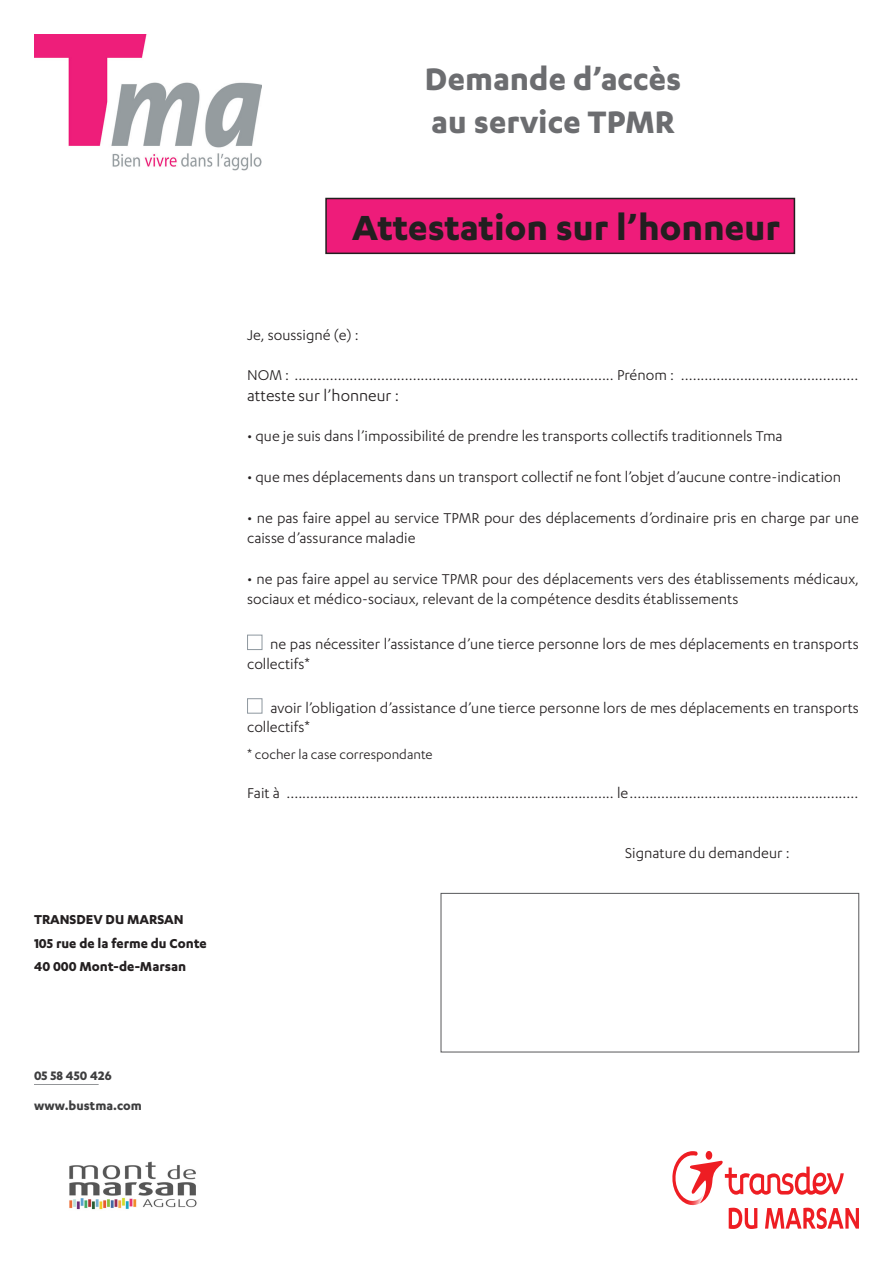
<style>
.page{position:relative;width:893px;height:1263px;background:#fff}
.page>*{position:absolute;margin:0;border:0;box-sizing:border-box;transform-origin:0 0}
.t1{font:700 40.5px "Karbon";color:#231f20}
.t2{font:700 36px "Karbon";color:#6c6d70}
.t3{font:18px "Karbon";color:#231f20}
.t4{font:16.5px/19.8px "Karbon";color:#231f20}
.t5{font:700 15px "Karbon";color:#231f20}
.t6{font:15px "Karbon";color:#231f20}
.t7{font:700 14.25px "Karbon";letter-spacing:.005em;color:#3e3e3f}
</style>
<div class="page">
<div style="left:326px;top:198px;width:468px;height:55px;background:#ee1c7a"></div>
<div style="left:325px;top:198px;width:470px;height:56px;border:2px solid #231f20"></div>
<img style="left:34px;top:34px;width:228px;height:136px">
<div style="left:247px;top:635px;width:15px;height:15px;border:1px solid #8e979f"></div>
<div style="left:247px;top:698px;width:15px;height:16px;border:1px solid #8e979f"></div>
<div style="left:441px;top:893px;width:418px;height:159px;border:1px solid #57585a"></div>
<hr style="left:34px;top:1084px;width:65px;height:1px;background:#939598">
<svg style="left:672px;top:1151px;width:187px;height:78px"></svg>
<img style="left:69px;top:1161px;width:128px;height:49px">
<p class="t5" style="left:34px;top:911px;width:151px">TRANSDEV DU MARSAN</p>
<p class="t5" style="left:34px;top:934px;width:174px">105 rue de la ferme du Conte</p>
<p class="t5" style="left:34px;top:958px;width:154px">40 000 Mont-de-Marsan</p>
<p class="t7" style="left:34px;top:1067px;width:79px">05 58 450 426</p>
<p class="t7" style="left:34px;top:1098px;width:109px">www.bustma.com</p>
<p class="t2" style="left:425px;top:58px;width:258px">Demande d’accès</p>
<p class="t2" style="left:431px;top:101px;width:245px">au service TPMR</p>
<p class="t1" style="left:352px;top:205px;width:429px">Attestation sur l’honneur</p>
<p class="t4" style="left:247px;top:325px;width:113px">Je, soussigné (e) :</p>
<p class="t4" style="left:247px;top:364px;width:613px">NOM : ................................................................................. Prénom : .............................................</p>
<p class="t3" style="left:247px;top:386px;width:154px">atteste sur l’honneur :</p>
<p class="t4" style="left:247px;top:425px;width:537px">• que je suis dans l’impossibilité de prendre les transports collectifs traditionnels Tma</p>
<p class="t4" style="left:247px;top:467px;width:595px">• que mes déplacements dans un transport collectif ne font l’objet d’aucune contre-indication</p>
<p class="t4" style="left:247px;top:508px;width:613px">• ne pas faire appel au service TPMR pour des déplacements d’ordinaire pris en charge par une caisse d’assurance maladie</p>
<p class="t4" style="left:247px;top:568px;width:613px">• ne pas faire appel au service TPMR pour des déplacements vers des établissements médicaux, sociaux et médico-sociaux, relevant de la compétence desdits établissements</p>
<p class="t4" style="left:247px;top:634px;width:613px;text-indent:23px">ne pas nécessiter l’assistance d’une tierce personne lors de mes déplacements en transports collectifs*</p>
<p class="t4" style="left:247px;top:697px;width:613px;text-indent:23px">avoir l’obligation d’assistance d’une tierce personne lors de mes déplacements en transports collectifs*</p>
<p class="t6" style="left:247px;top:746px;width:187px">* cocher la case correspondante</p>
<p class="t4" style="left:247px;top:783px;width:613px">Fait à ................................................................................... le..........................................................</p>
<p class="t4" style="left:625px;top:842px;width:166px">Signature du demandeur :</p>
</div>
